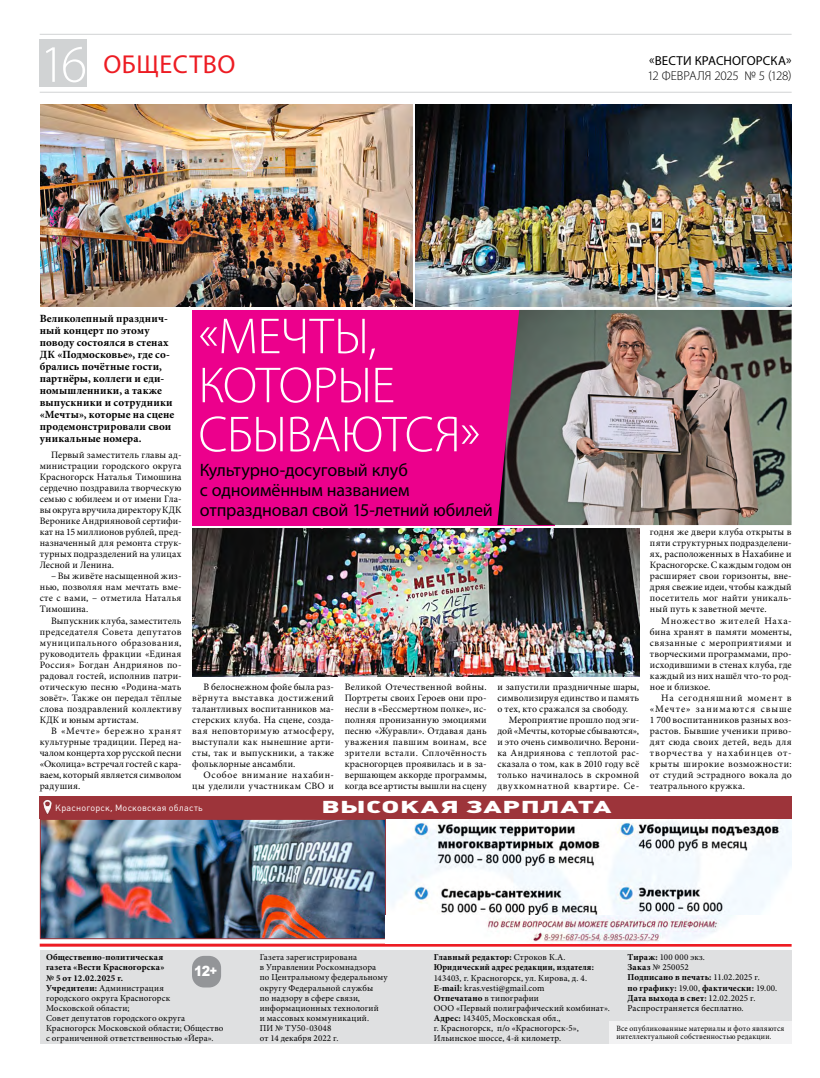
<style>
.page{position:relative;width:820px;height:1078px;background:#fff}
.page>*{position:absolute;margin:0;border:0;box-sizing:border-box;transform-origin:0 0}
.t1{font:300 53px "Myriad Pro";color:#fff}
.t2{font:300 51px/49px "Myriad Pro";letter-spacing:-.015em;color:#fff}
.t3{font:26px "Myriad Pro";letter-spacing:.02em;color:#ed1c23}
.t4{font:18px/20px "Myriad Pro";letter-spacing:-.01em;color:#000}
.t5{font:17px "Plumb Black C";letter-spacing:.015em;color:#fff;scale:1.65 1}
.t6{font:900 14px "Arial";color:#fff;scale:.9 1}
.t7{font:300 13px "Myriad Pro";letter-spacing:-.02em;color:#000}
.t8{font:13px "Myriad Pro";letter-spacing:.01em;color:#000}
.t9{font:700 11px/12px "Minion Pro";letter-spacing:.015em;color:#000}
.t10{font:9.8px/11.1px "Minion Pro";letter-spacing:.02em;color:#000;text-align:justify}
.t11{font:9.8px/11.1px "Minion Pro";letter-spacing:.05em;color:#000;text-align:right}
.t12{font:9px/10px "Minion Pro";letter-spacing:.015em;color:#000}
.t13{font:700 9px/10px "Minion Pro";letter-spacing:.025em;color:#000}
.t14{font:9px "Plumb C";letter-spacing:.025em;color:#fff}
.t15{font:8px/8px "Minion Pro";letter-spacing:.025em;color:#000;scale:.96 1}
.s1{font-weight:700}
.s2{font-weight:400}
.s3{font-size:12px}
</style>
<div class="page">
<hr style="left:40px;top:92px;width:751px;height:1px;background:#d1d3d4">
<hr style="left:40px;top:34px;width:751px;height:1px;background:#d1d3d4">
<div style="left:40px;top:40px;width:47px;height:47px;background:#d1d3d4"></div>
<img style="left:386px;top:818px;width:405px;height:124px">
<div style="left:192px;top:310px;width:362px;height:215px;background:#ec008c"></div>
<div style="left:40px;top:796px;width:751px;height:22px;background:#9d343a"></div>
<hr style="left:40px;top:943px;width:751px;height:3px;background:#ed1c23">
<div style="left:40px;top:950px;width:751px;height:93px;background:#dfe0e1"></div>
<div style="left:609px;top:1020px;width:182px;height:23px;background:#f2f2f3"></div>
<img style="left:42px;top:820px;width:342px;height:116px">
<div style="left:40px;top:818px;width:346px;height:120px;border:1px solid #9d343a"></div>
<img style="left:43px;top:800px;width:9px;height:14px">
<img style="left:40px;top:104px;width:372px;height:202px">
<img style="left:415px;top:104px;width:376px;height:202px">
<img style="left:497px;top:310px;width:294px;height:215px">
<img style="left:192px;top:528px;width:447px;height:148px">
<div style="left:192px;top:955px;width:29px;height:32px;background:#939598;border-radius:12px"></div>
<h1 class="t1" style="left:40px;top:32px;width:49px">16</h1>
<h3 class="t8" style="left:649px;top:53px;width:144px">«ВЕСТИ КРАСНОГОРСКА»</h3>
<h3 class="t3" style="left:103px;top:48px;width:133px">ОБЩЕСТВО</h3>
<h3 class="t7" style="left:647px;top:68px;width:146px">12 ФЕВРАЛЯ 2025 № 5 (128)</h3>
<p class="t9" style="left:40px;top:312px;width:136px">Великолепный празднич&shy;ный концерт по этому поводу состоялся в стенах<br>ДК «Подмосковье», где со&shy;брались почётные гости, партнёры, коллеги и еди&shy;номышленники, а также выпускники и сотрудники «Мечты», которые на сцене продемонстрировали свои уникальные номера.</p>
<p class="t10" style="left:40px;top:449px;width:143px;text-indent:11px">Первый заместитель главы ад&shy;министрации городского округа Красногорск Наталья Тимошина сердечно поздравила творческую семью с юбилеем и от имени Гла&shy;вы округа вручила директору КДК Веронике Андрияновой сертифи&shy;кат на 15 миллионов рублей, пред&shy;назначенный для ремонта струк&shy;турных подразделений на улицах Лесной и Ленина.</p>
<p class="t10" style="left:40px;top:570px;width:143px;text-indent:11px">– Вы живёте насыщенной жиз&shy;нью, позволяя нам мечтать вме&shy;сте с вами, – отметила Наталья Тимошина.</p>
<p class="t10" style="left:40px;top:614px;width:143px;text-indent:11px">Выпускник клуба, заместитель председателя Совета депутатов муниципального образования, руководитель фракции «Единая Россия» Богдан Андриянов по&shy;радовал гостей, исполнив патри&shy;отическую песню «Родина-мать зовёт». Также он передал тёплые слова поздравлений коллективу КДК и юным артистам.</p>
<p class="t10" style="left:40px;top:725px;width:143px;text-indent:11px">В «Мечте» бережно хранят культурные традиции. Перед на&shy;чалом концерта хор русской песни «Околица» встречал гостей с кара&shy;ваем, который является символом радушия.</p>
<h2 class="t2" style="left:198px;top:311px;width:283px">«МЕЧТЫ,<br>КОТОРЫЕ<br>СБЫВАЮТСЯ»</h2>
<h3 class="t4" style="left:200px;top:459px;width:294px">Культурно-досуговый клуб<br>с одноимённым названием отпраздновал свой 15-летний юбилей</h3>
<p class="t10" style="left:192px;top:681px;width:143px;text-indent:11px">В белоснежном фойе была раз&shy;вёрнута выставка достижений талантливых воспитанников ма&shy;стерских клуба. На сцене, созда&shy;вая неповторимую атмосферу, выступали как нынешние арти&shy;сты, так и выпускники, а также фольклорные ансамбли.</p>
<p class="t11" style="left:192px;top:769px;width:143px">Особое внимание нахабин&shy;цы уделили участникам СВО и</p>
<p class="t10" style="left:345px;top:681px;width:143px">Великой Отечественной войны.<br>Портреты своих Героев они про&shy;несли в «Бессмертном полке», ис&shy;полняя пронизанную эмоциями песню «Журавли». Отдавая дань уважения павшим воинам, все зрители встали. Сплочённость красногорцев проявилась и в за&shy;вершающем аккорде программы, когда все артисты вышли на сцену</p>
<p class="t10" style="left:497px;top:681px;width:143px">и запустили праздничные шары, символизируя единство и память о тех, кто сражался за свободу.</p>
<p class="t10" style="left:497px;top:714px;width:143px;text-indent:11px">Мероприятие прошло под эги&shy;дой «Мечты, которые сбываются», и это очень символично. Верони&shy;ка Андриянова с теплотой рас&shy;сказала о том, как в 2010 году всё только начиналось в скромной двухкомнатной квартире. Се-</p>
<p class="t14" style="left:55px;top:802px;width:149px">Красногорск, Московская область</p>
<h3 class="t5" style="left:321px;top:797px;width:177px">ВЫСОКАЯ ЗАРПЛАТА</h3>
<p class="t10" style="left:649px;top:526px;width:143px">годня же двери клуба открыты в пяти структурных подразделени&shy;ях, расположенных в Нахабине и Красногорске. С каждым годом он расширяет свои горизонты, вне&shy;дряя свежие идеи, чтобы каждый посетитель мог найти уникаль&shy;ный путь к заветной мечте.</p>
<p class="t10" style="left:649px;top:614px;width:143px;text-indent:11px">Множество жителей Наха&shy;бина хранят в памяти моменты, связанные с мероприятиями и творческими программами, про&shy;исходившими в стенах клуба, где каждый из них нашёл что-то род&shy;ное и близкое.</p>
<p class="t10" style="left:649px;top:692px;width:143px;text-indent:11px">На сегодняшний момент в «Мечте» занимаются свыше 1 700 воспитанников разных воз&shy;растов. Бывшие ученики приво&shy;дят сюда своих детей, ведь для творчества у нахабинцев от&shy;крыты широкие возможности: от студий эстрадного вокала до театрального кружка.</p>
<p class="t12" style="left:46px;top:952px;width:179px"><span class="s1">Общественно-политическая<br>газета «Вести Красногорска»<br>№ 5 от 12.02.2025 г.<br>Учредители:</span> Администрация<br>городского округа Красногорск<br>Московской области;<br>Совет депутатов городского округа<br>Красногорск Московской области; Общество с ограниченной ответственностью «Йера».</p>
<p class="t12" style="left:259px;top:952px;width:129px">Газета зарегистрирована<br>в Управлении Роскомнадзора по Центральному федеральному округу Федеральной службы<br>по надзору в сфере связи, информационных технологий<br>и массовых коммуникаций.<br>ПИ № ТУ50-03048<br>от 14 декабря 2022 г.</p>
<p class="t13" style="left:433px;top:952px;width:162px">Главный редактор: <span class="s2">Строков К.А.<br></span>Юридический адрес редакции, издателя:</p>
<p class="t12" style="left:627px;top:952px;width:151px"><span class="s1">Тираж:</span> 100 000 экз.<br><span class="s1">Заказ</span> № 250052<br><span class="s1">Подписано в печать:</span> 11.02.2025 г.<br><span class="s1">по графику:</span> 19.00, <span class="s1">фактически:</span> 19.00.<br><span class="s1">Дата выхода в свет:</span> 12.02.2025 г.<br>Распространяется бесплатно.</p>
<h3 class="t6" style="left:194px;top:960px;width:27px">12<span class="s3">+</span></h3>
<p class="t12" style="left:433px;top:972px;width:177px">143403, г. Красногорск, ул. Кирова, д. 4.<br><span class="s1">Е-mail:</span> kras.vesti@gmail.com<br><span class="s1">Отпечатано</span> в типографии<br>ООО «Первый полиграфический комбинат».<br><span class="s1">Адрес:</span> 143405, Московская обл.,<br>г. Красногорск, п/о «Красногорск-5», Ильинское шоссе, 4-й километр.</p>
<p class="t15" style="left:616px;top:1023px;width:176px">Все опубликованные материалы и фото являются интеллектуальной собственностью редакции.</p>
</div>
